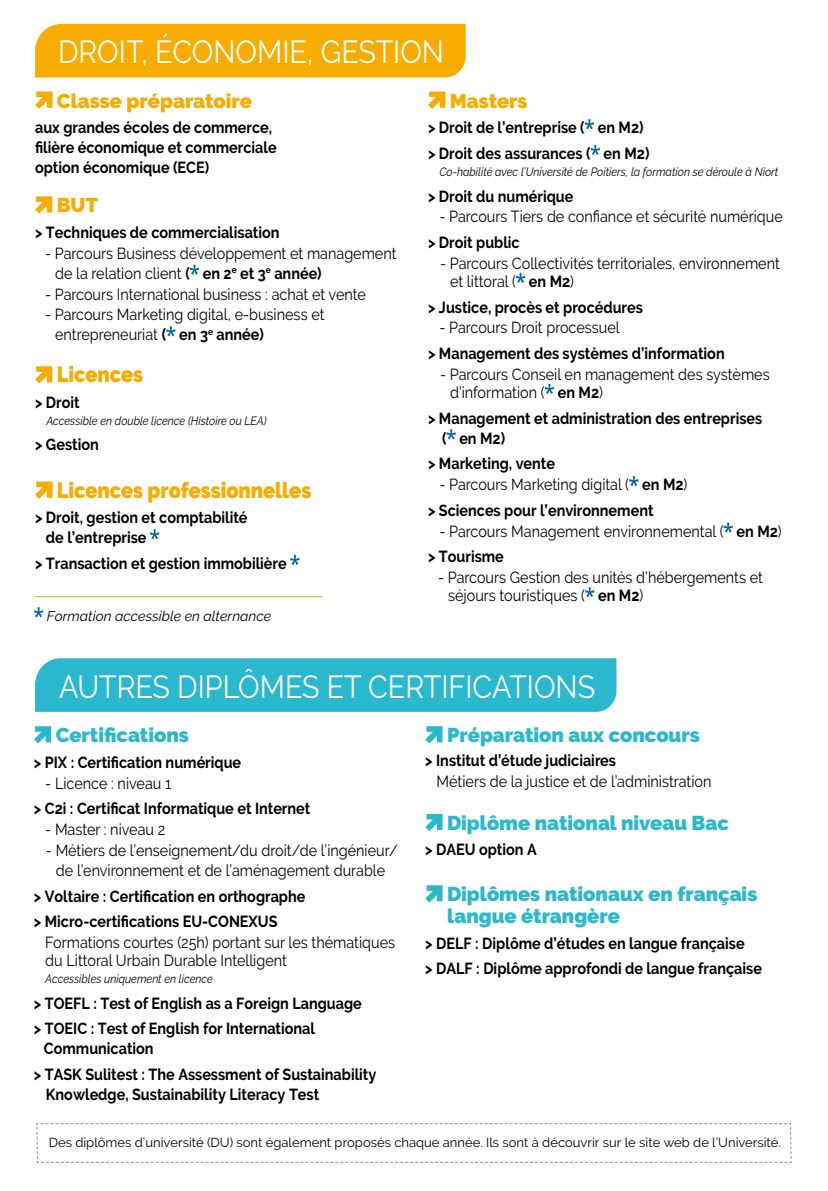
<style>
.page{position:relative;width:828px;height:1191px;background:#fff}
.page>*{position:absolute;margin:0;border:0;box-sizing:border-box;transform-origin:0 0}
.t1{font:32px "Raleway";color:#fff;scale:.9 1}
.t2{font:900 22px "Raleway";color:#f8ac00;scale:.9 1}
.t3{font:900 20px/22px "Raleway";color:#29b8ce}
.t4{font:900 20px "Raleway";color:#f8ac00}
.t5{font:700 16px/25.6px "Raleway";color:#000;scale:.9 1}
.t6{font:16px/18px "Raleway";color:#000;scale:.9 1}
.t7{font:italic 14px "Raleway";color:#000}
.t8{font:13px "Raleway";color:#000}
.t9{font:italic 12px "Raleway";color:#000;scale:.9 1}
.s1{font-weight:700}
.s2{font-weight:400}
</style>
<div class="page">
<div style="left:35px;top:658px;width:581px;height:54px;background:#29b8ce"></div>
<div style="left:35px;top:24px;width:431px;height:53px;background:#f8ac00"></div>
<svg style="left:36px;top:1123px;width:756px;height:40px"></svg>
<svg style="left:34px;top:607px;width:9px;height:10px"></svg>
<hr style="left:35px;top:596px;width:287px;height:1px;background:#afca0b">
<svg style="left:35px;top:92px;width:17px;height:17px"></svg>
<svg style="left:35px;top:196px;width:17px;height:18px"></svg>
<svg style="left:190px;top:265px;width:9px;height:10px"></svg>
<svg style="left:166px;top:326px;width:10px;height:10px"></svg>
<svg style="left:35px;top:366px;width:17px;height:17px"></svg>
<svg style="left:35px;top:481px;width:17px;height:18px"></svg>
<svg style="left:150px;top:529px;width:9px;height:10px"></svg>
<svg style="left:290px;top:555px;width:10px;height:10px"></svg>
<svg style="left:428px;top:92px;width:17px;height:17px"></svg>
<svg style="left:585px;top:119px;width:9px;height:10px"></svg>
<svg style="left:590px;top:145px;width:10px;height:10px"></svg>
<svg style="left:516px;top:273px;width:9px;height:10px"></svg>
<svg style="left:545px;top:384px;width:9px;height:10px"></svg>
<svg style="left:446px;top:429px;width:10px;height:10px"></svg>
<svg style="left:629px;top:476px;width:9px;height:10px"></svg>
<svg style="left:723px;top:522px;width:10px;height:10px"></svg>
<svg style="left:585px;top:587px;width:9px;height:10px"></svg>
<svg style="left:34px;top:726px;width:17px;height:17px"></svg>
<svg style="left:425px;top:726px;width:17px;height:17px"></svg>
<svg style="left:425px;top:814px;width:17px;height:17px"></svg>
<svg style="left:425px;top:885px;width:17px;height:17px"></svg>
<h1 class="t1" style="left:58px;top:33px;width:430px">DROIT, ÉCONOMIE, GESTION</h1>
<p class="t4" style="left:57px;top:89px;width:196px">Classe préparatoire</p>
<p class="t5" style="left:35px;top:118px;width:270px;line-height:20px">aux grandes écoles de commerce, filière économique et commerciale option économique (ECE)</p>
<p class="t4" style="left:57px;top:193px;width:43px">BUT</p>
<p class="t5" style="left:35px;top:219px;width:273px">&gt; Techniques de commercialisation</p>
<p class="t6" style="left:55px;top:243px;width:381px;line-height:20px;text-indent:-10px">- Parcours Business développement et management de la relation client <span class="s1">( en 2</span><sup>e</sup> <span class="s1">et 3</span><sup>e</sup> <span class="s1">année)</span></p>
<p class="t6" style="left:45px;top:285px;width:358px">- Parcours International business : achat et vente</p>
<p class="t6" style="left:55px;top:305px;width:301px;line-height:20px;text-indent:-10px">- Parcours Marketing digital, e-business et entrepreneuriat <span class="s1">( en 3</span><sup>e</sup> <span class="s1">année)</span></p>
<h2 class="t2" style="left:57px;top:361px;width:97px">Licences</h2>
<p class="t5" style="left:35px;top:389px;width:51px">&gt; Droit</p>
<p class="t9" style="left:46px;top:413px;width:246px">Accessible en double licence (Histoire ou LEA)</p>
<p class="t5" style="left:35px;top:432px;width:72px">&gt; Gestion</p>
<h2 class="t2" style="left:57px;top:477px;width:284px">Licences professionnelles</h2>
<p class="t5" style="left:46px;top:508px;width:225px;line-height:20px;text-indent:-11px">&gt; Droit, gestion et comptabilité de l’entreprise</p>
<p class="t5" style="left:35px;top:550px;width:281px">&gt; Transaction et gestion immobilière</p>
<p class="t7" style="left:47px;top:608px;width:226px">Formation accessible en alternance</p>
<p class="t4" style="left:450px;top:89px;width:79px">Masters</p>
<p class="t5" style="left:428px;top:115px;width:247px">&gt; Droit de l’entreprise ( en M2) &gt; Droit des assurances ( en M2)</p>
<p class="t9" style="left:439px;top:165px;width:378px">Co-habilité avec l’Université de Poitiers, la formation se déroule à Niort</p>
<p class="t5" style="left:428px;top:183px;width:163px">&gt; Droit du numérique</p>
<p class="t6" style="left:439px;top:208px;width:383px">- Parcours Tiers de confiance et sécurité numérique</p>
<p class="t5" style="left:428px;top:230px;width:103px">&gt; Droit public</p>
<p class="t6" style="left:450px;top:254px;width:368px;text-indent:-10px">- Parcours Collectivités territoriales, environnement et littoral ( <span class="s1">en M2</span>)</p>
<p class="t5" style="left:428px;top:294px;width:240px">&gt; Justice, procès et procédures</p>
<p class="t6" style="left:439px;top:319px;width:202px">- Parcours Droit processuel</p>
<p class="t5" style="left:428px;top:341px;width:331px">&gt; Management des systèmes d’information</p>
<p class="t6" style="left:450px;top:365px;width:357px;text-indent:-10px">- Parcours Conseil en management des systèmes d’information ( <span class="s1">en M2</span>)</p>
<p class="t5" style="left:442px;top:408px;width:357px;line-height:20px;text-indent:-14px">&gt; Management et administration des entreprises ( en M2)</p>
<p class="t5" style="left:428px;top:451px;width:143px">&gt; Marketing, vente</p>
<p class="t5" style="left:428px;top:472px;width:290px;text-indent:11px"><span class="s2">- Parcours Marketing digital (</span> en M2<span class="s2">) </span>&gt; Sciences pour l’environnement</p>
<p class="t6" style="left:428px;top:518px;width:394px;line-height:25.6px;text-indent:11px">- Parcours Management environnemental ( <span class="s1">en M2</span>) <span class="s1">&gt; Tourisme</span></p>
<p class="t6" style="left:448px;top:568px;width:351px;text-indent:-10px">- Parcours Gestion des unités d’hébergements et séjours touristiques ( <span class="s1">en M2</span>)</p>
<h1 class="t1" style="left:59px;top:667px;width:597px">AUTRES DIPLÔMES ET CERTIFICATIONS</h1>
<p class="t3" style="left:56px;top:724px;width:135px">Certifications</p>
<p class="t5" style="left:34px;top:749px;width:232px">&gt; PIX : Certification numérique</p>
<p class="t6" style="left:45px;top:774px;width:141px">- Licence : niveau 1</p>
<p class="t5" style="left:34px;top:796px;width:309px">&gt; C2i : Certificat Informatique et Internet</p>
<p class="t6" style="left:45px;top:820px;width:135px">- Master : niveau 2</p>
<p class="t6" style="left:46px;top:840px;width:392px;line-height:20px;text-align:center">- Métiers de l’enseignement/du droit/de l’ingénieur/ de l’environnement et de l’aménagement durable</p>
<p class="t5" style="left:34px;top:883px;width:303px">&gt; Voltaire : Certification en orthographe &gt; Micro-certifications EU-CONEXUS</p>
<p class="t6" style="left:45px;top:933px;width:390px">Formations courtes (25h) portant sur les thématiques du Littoral Urbain Durable Intelligent</p>
<p class="t9" style="left:45px;top:971px;width:188px">Accessibles uniquement en licence</p>
<p class="t5" style="left:34px;top:990px;width:366px">&gt; TOEFL : Test of English as a Foreign Language &gt; TOEIC : Test of English for International</p>
<p class="t5" style="left:34px;top:1036px;width:382px;text-indent:10px">Communication<br>&gt; TASK Sulitest : The Assessment of Sustainability</p>
<p class="t5" style="left:46px;top:1081px;width:305px">Knowledge, Sustainability Literacy Test</p>
<p class="t3" style="left:447px;top:724px;width:254px">Préparation aux concours</p>
<p class="t5" style="left:425px;top:747px;width:213px">&gt; Institut d’étude judiciaires</p>
<p class="t6" style="left:437px;top:772px;width:307px">Métiers de la justice et de l’administration</p>
<p class="t3" style="left:447px;top:811px;width:283px">Diplôme national niveau Bac</p>
<p class="t5" style="left:425px;top:837px;width:125px">&gt; DAEU option A</p>
<p class="t3" style="left:447px;top:883px;width:312px">Diplômes nationaux en français langue étrangère</p>
<p class="t5" style="left:425px;top:930px;width:376px">&gt; DELF : Diplôme d’études en langue française<br>&gt; DALF : Diplôme approfondi de langue française</p>
<p class="t8" style="left:49px;top:1134px;width:733px">Des diplômes d’université (DU) sont également proposés chaque année. Ils sont à découvrir sur le site web de l’Université.</p>
</div>
